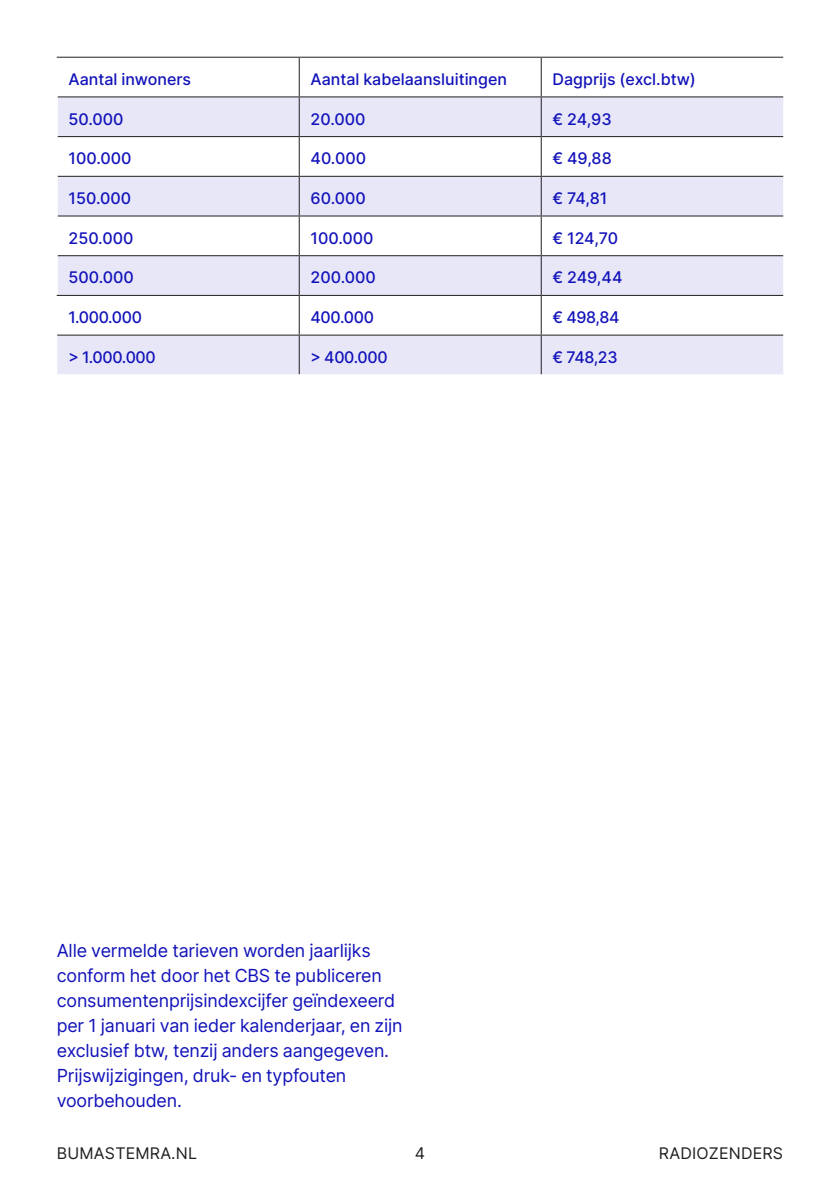
<style>
.page{position:relative;width:840px;height:1191px;background:#fff}
.page>*{position:absolute;margin:0;border:0;box-sizing:border-box;transform-origin:0 0}
.body_text{font:18px/25px "Inter";letter-spacing:-.01em;color:#1212ba}
.table_text{font:500 16px "Inter";color:#1212ba}
.t1{font:16px "Inter";letter-spacing:.01em;color:#231f20}
</style>
<div class="page">
<svg style="left:57px;top:97px;width:725px;height:277px;fill:#e7e7f8"></svg>
<svg style="left:57px;top:296px;width:725px;height:38px"></svg>
<hr style="left:57px;top:97px;width:1px;height:40px;background:#fff">
<hr style="left:57px;top:137px;width:1px;height:39px;background:#fff">
<hr style="left:57px;top:176px;width:1px;height:40px;background:#fff">
<hr style="left:57px;top:216px;width:1px;height:40px;background:#fff">
<hr style="left:57px;top:256px;width:1px;height:39px;background:#fff">
<hr style="left:57px;top:57px;width:242px;height:1px;background:#231f20">
<hr style="left:299px;top:57px;width:242px;height:1px;background:#231f20">
<hr style="left:298px;top:58px;width:1px;height:38px;background:#231f20">
<hr style="left:541px;top:57px;width:241px;height:1px;background:#231f20">
<hr style="left:540px;top:58px;width:1px;height:38px;background:#231f20">
<hr style="left:58px;top:96px;width:241px;height:1px;background:#231f20">
<hr style="left:299px;top:96px;width:242px;height:1px;background:#231f20">
<hr style="left:298px;top:97px;width:1px;height:39px;background:#231f20">
<hr style="left:541px;top:96px;width:241px;height:1px;background:#231f20">
<hr style="left:540px;top:97px;width:1px;height:39px;background:#231f20">
<hr style="left:58px;top:136px;width:241px;height:1px;background:#231f20">
<hr style="left:299px;top:136px;width:242px;height:1px;background:#231f20">
<hr style="left:298px;top:137px;width:1px;height:39px;background:#231f20">
<hr style="left:541px;top:136px;width:241px;height:1px;background:#231f20">
<hr style="left:540px;top:137px;width:1px;height:39px;background:#231f20">
<hr style="left:58px;top:176px;width:241px;height:1px;background:#231f20">
<hr style="left:299px;top:176px;width:242px;height:1px;background:#231f20">
<hr style="left:298px;top:177px;width:1px;height:38px;background:#231f20">
<hr style="left:541px;top:176px;width:241px;height:1px;background:#231f20">
<hr style="left:540px;top:177px;width:1px;height:38px;background:#231f20">
<hr style="left:58px;top:215px;width:241px;height:1px;background:#231f20">
<hr style="left:299px;top:215px;width:242px;height:1px;background:#231f20">
<hr style="left:298px;top:216px;width:1px;height:39px;background:#231f20">
<hr style="left:541px;top:215px;width:241px;height:1px;background:#231f20">
<hr style="left:540px;top:216px;width:1px;height:39px;background:#231f20">
<hr style="left:58px;top:255px;width:241px;height:1px;background:#231f20">
<hr style="left:299px;top:255px;width:242px;height:1px;background:#231f20">
<hr style="left:298px;top:256px;width:1px;height:39px;background:#231f20">
<hr style="left:541px;top:255px;width:241px;height:1px;background:#231f20">
<hr style="left:540px;top:256px;width:1px;height:39px;background:#231f20">
<hr style="left:57px;top:295px;width:242px;height:1px;background:#231f20">
<hr style="left:299px;top:295px;width:242px;height:1px;background:#231f20">
<hr style="left:541px;top:295px;width:241px;height:1px;background:#231f20">
<hr style="left:298px;top:296px;width:1px;height:38px;background:#231f20">
<hr style="left:540px;top:296px;width:1px;height:38px;background:#231f20">
<hr style="left:57px;top:334px;width:242px;height:1px;background:#231f20">
<hr style="left:299px;top:334px;width:242px;height:1px;background:#231f20">
<hr style="left:298px;top:335px;width:1px;height:39px;background:#231f20">
<hr style="left:541px;top:334px;width:241px;height:1px;background:#231f20">
<hr style="left:540px;top:335px;width:1px;height:39px;background:#231f20">
<p class="table_text" style="left:69px;top:67px;width:124px">Aantal inwoners</p>
<p class="table_text" style="left:310px;top:67px;width:198px">Aantal kabelaansluitingen</p>
<p class="table_text" style="left:552px;top:67px;width:145px">Dagprijs (excl.btw)</p>
<p class="table_text" style="left:69px;top:107px;width:56px">50.000</p>
<p class="table_text" style="left:310px;top:107px;width:56px">20.000</p>
<p class="table_text" style="left:552px;top:107px;width:61px">€ 24,93</p>
<p class="table_text" style="left:69px;top:147px;width:64px">100.000</p>
<p class="table_text" style="left:310px;top:147px;width:57px">40.000</p>
<p class="table_text" style="left:552px;top:147px;width:61px">€ 49,88</p>
<p class="table_text" style="left:69px;top:186px;width:64px">150.000</p>
<p class="table_text" style="left:310px;top:186px;width:57px">60.000</p>
<p class="table_text" style="left:552px;top:186px;width:56px">€ 74,81</p>
<p class="table_text" style="left:69px;top:226px;width:66px">250.000</p>
<p class="table_text" style="left:310px;top:226px;width:64px">100.000</p>
<p class="table_text" style="left:552px;top:226px;width:67px">€ 124,70</p>
<p class="table_text" style="left:69px;top:266px;width:67px">500.000</p>
<p class="table_text" style="left:310px;top:266px;width:67px">200.000</p>
<p class="table_text" style="left:552px;top:266px;width:71px">€ 249,44</p>
<p class="table_text" style="left:69px;top:305px;width:75px">1.000.000</p>
<p class="table_text" style="left:310px;top:305px;width:65px">400.000</p>
<p class="table_text" style="left:552px;top:305px;width:68px">€ 498,84</p>
<p class="table_text" style="left:69px;top:345px;width:89px">&gt; 1.000.000</p>
<p class="table_text" style="left:310px;top:345px;width:78px">&gt; 400.000</p>
<p class="table_text" style="left:552px;top:345px;width:66px">€ 748,23</p>
<p class="body_text" style="left:57px;top:937px;width:347px">Alle vermelde tarieven worden jaarlijks conform het door het CBS te publiceren consumentenprijsindexcijfer geïndexeerd per 1 januari van ieder kalenderjaar, en zijn exclusief btw, tenzij anders aangegeven.<br>Prijswijzigingen, druk- en typfouten voorbehouden.</p>
<p class="t1" style="left:57px;top:1142px;width:142px">BUMASTEMRA.NL</p>
<p class="t1" style="left:414px;top:1142px;width:12px">4</p>
<p class="t1" style="left:658px;top:1142px;width:126px">RADIOZENDERS</p>
</div>
